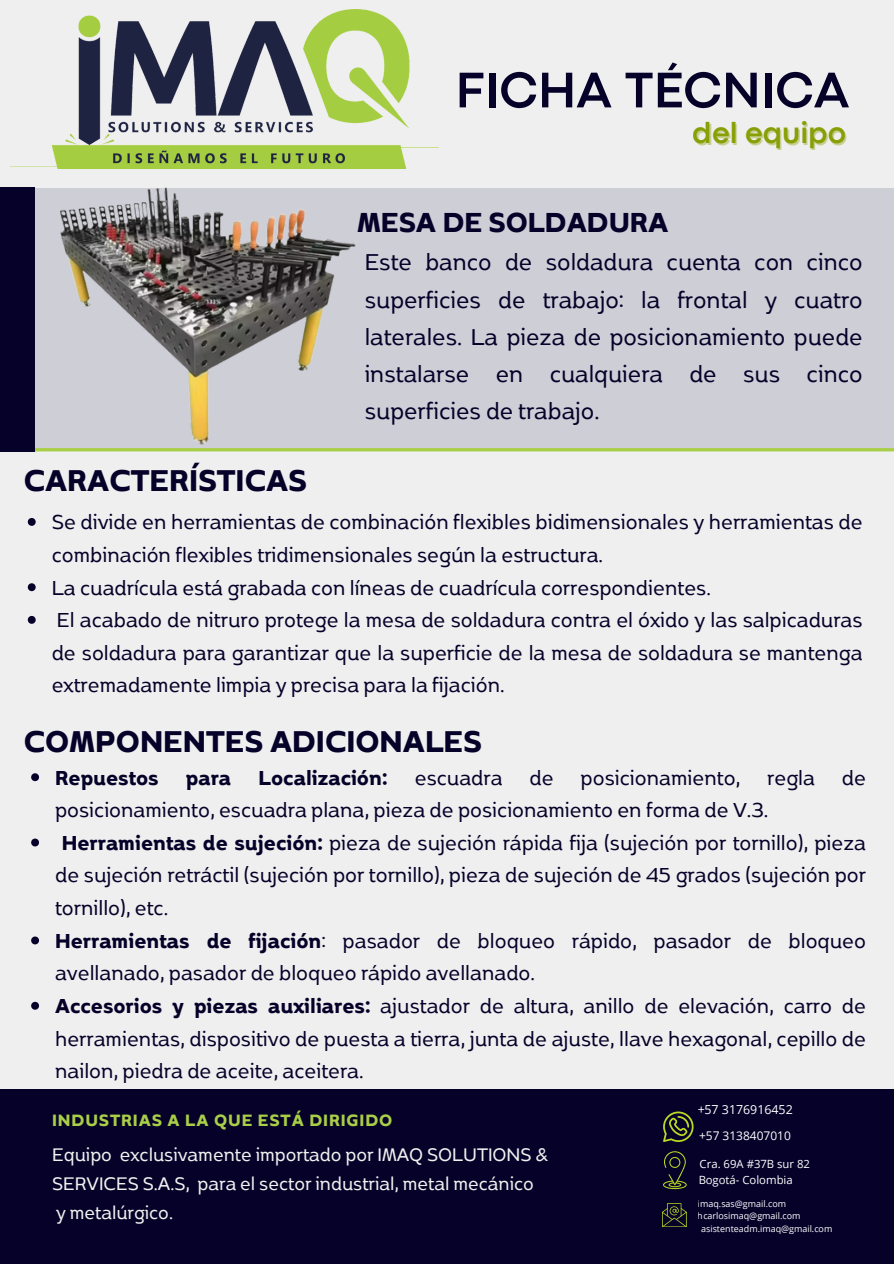
<style>
.page{position:relative;width:894px;height:1264px;background:#fff}
.page>*{position:absolute;margin:0;border:0;box-sizing:border-box;transform-origin:0 0}
.t1{font:700 52.2px "Codec Pro";color:#060129}
.t2{font:700 35.7px "Boriboon";color:#060129}
.t3{font:700 32.7px "Boriboon";color:#060129}
.t4{font:700 30.75px "Codec Pro";color:#889f06}
.t5{font:27.15px/37.2px "Boriboon";color:#060129;text-align:justify}
.t6{font:24px/32.7px "Boriboon";color:#060129}
.t7{font:21.6px/29.2px "Boriboon";color:#f1f1f0}
.t8{font:700 19.5px "Boriboon";letter-spacing:.045em;color:#a9cf48}
.t9{font:12.45px "Open Sans";color:#fff}
.t10{font:12px "Open Sans";color:#fff}
.t11{font:11.25px/15.6px "Open Sans";color:#fff}
.t12{font:9px "Open Sans";color:#fff}
.s1{font-weight:700}
</style>
<div class="page">
<div style="left:0;top:0;width:893px;height:1263px;background:#efefef"></div>
<div style="left:0;top:1088px;width:893px;height:175px;background:#060129"></div>
<div style="left:0;top:188px;width:893px;height:262px;background:#ceced7"></div>
<hr style="left:24px;top:448px;width:869px;height:3px;background:#a9cf48">
<svg style="left:662px;top:1203px;width:24px;height:23px"></svg>
<svg style="left:663px;top:1151px;width:23px;height:38px"></svg>
<svg style="left:663px;top:1111px;width:30px;height:30px"></svg>
<img style="left:11px;top:10px;width:428px;height:158px">
<img style="left:33px;top:187px;width:333px;height:265px">
<div style="left:0;top:188px;width:34px;height:264px;background:#060129"></div>
<svg style="left:28px;top:518px;width:8px;height:8px"></svg>
<svg style="left:28px;top:583px;width:8px;height:8px"></svg>
<svg style="left:28px;top:616px;width:8px;height:8px"></svg>
<svg style="left:31px;top:773px;width:8px;height:8px"></svg>
<svg style="left:31px;top:838px;width:8px;height:8px"></svg>
<svg style="left:31px;top:936px;width:8px;height:8px"></svg>
<svg style="left:31px;top:1001px;width:8px;height:8px"></svg>
<h1 class="t1" style="left:455px;top:71px;width:395px">FICHA TÉCNICA</h1>
<h3 class="t3" style="left:357px;top:202px;width:313px">MESA DE SOLDADURA</h3>
<p class="t4" style="left:692px;top:122px;width:155px">del equipo</p>
<h2 class="t2" style="left:24px;top:458px;width:285px">CARACTERÍSTICAS</h2>
<p class="t5" style="left:364px;top:242px;width:499px">Este banco de soldadura cuenta con cinco superficies de trabajo: la frontal y cuatro laterales. La pieza de posicionamiento puede instalarse en cualquiera de sus cinco superficies de trabajo.</p>
<p class="t6" style="left:52px;top:504px;width:812px">Se divide en herramientas de combinación flexibles bidimensionales y herramientas de combinación flexibles tridimensionales según la estructura.<br>La cuadrícula está grabada con líneas de cuadrícula correspondientes.<br>El acabado de nitruro protege la mesa de soldadura contra el óxido y las salpicaduras de soldadura para garantizar que la superficie de la mesa de soldadura se mantenga extremadamente limpia y precisa para la fijación.</p>
<h2 class="t2" style="left:24px;top:719px;width:459px">COMPONENTES ADICIONALES</h2>
<p class="t6" style="left:55px;top:760px;width:812px"><span class="s1">Repuestos para Localización:</span> escuadra de posicionamiento, regla de posicionamiento, escuadra plana, pieza de posicionamiento en forma de V.3.<br><span class="s1">Herramientas de sujeción:</span> pieza de sujeción rápida fija (sujeción por tornillo), pieza de sujeción retráctil (sujeción por tornillo), pieza de sujeción de 45 grados (sujeción por tornillo), etc.<br><span class="s1">Herramientas de fijación</span>: pasador de bloqueo rápido, pasador de bloqueo avellanado, pasador de bloqueo rápido avellanado.<br><span class="s1">Accesorios y piezas auxiliares:</span> ajustador de altura, anillo de elevación, carro de herramientas, dispositivo de puesta a tierra, junta de ajuste, llave hexagonal, cepillo de nailon, piedra de aceite, aceitera.</p>
<p class="t8" style="left:52px;top:1108px;width:342px">INDUSTRIAS A LA QUE ESTÁ DIRIGIDO</p>
<p class="t7" style="left:52px;top:1138px;width:498px">Equipo exclusivamente importado por IMAQ SOLUTIONS &amp;<br>SERVICES S.A.S, para el sector industrial, metal mecánico y metalúrgico.</p>
<p class="t9" style="left:697px;top:1100px;width:97px">+57 3176916452</p>
<p class="t10" style="left:698px;top:1127px;width:93px">+57 3138407010</p>
<p class="t11" style="left:698px;top:1155px;width:113px">Cra. 69A #37B sur 82<br>Bogotá- Colombia</p>
<p class="t12" style="left:697px;top:1197px;width:90px">imaq.sas@gmail.com</p>
<p class="t12" style="left:697px;top:1209px;width:104px">hcarlosimaq@gmail.com</p>
<p class="t12" style="left:701px;top:1222px;width:133px">asistenteadm.imaq@gmail.com</p>
</div>
